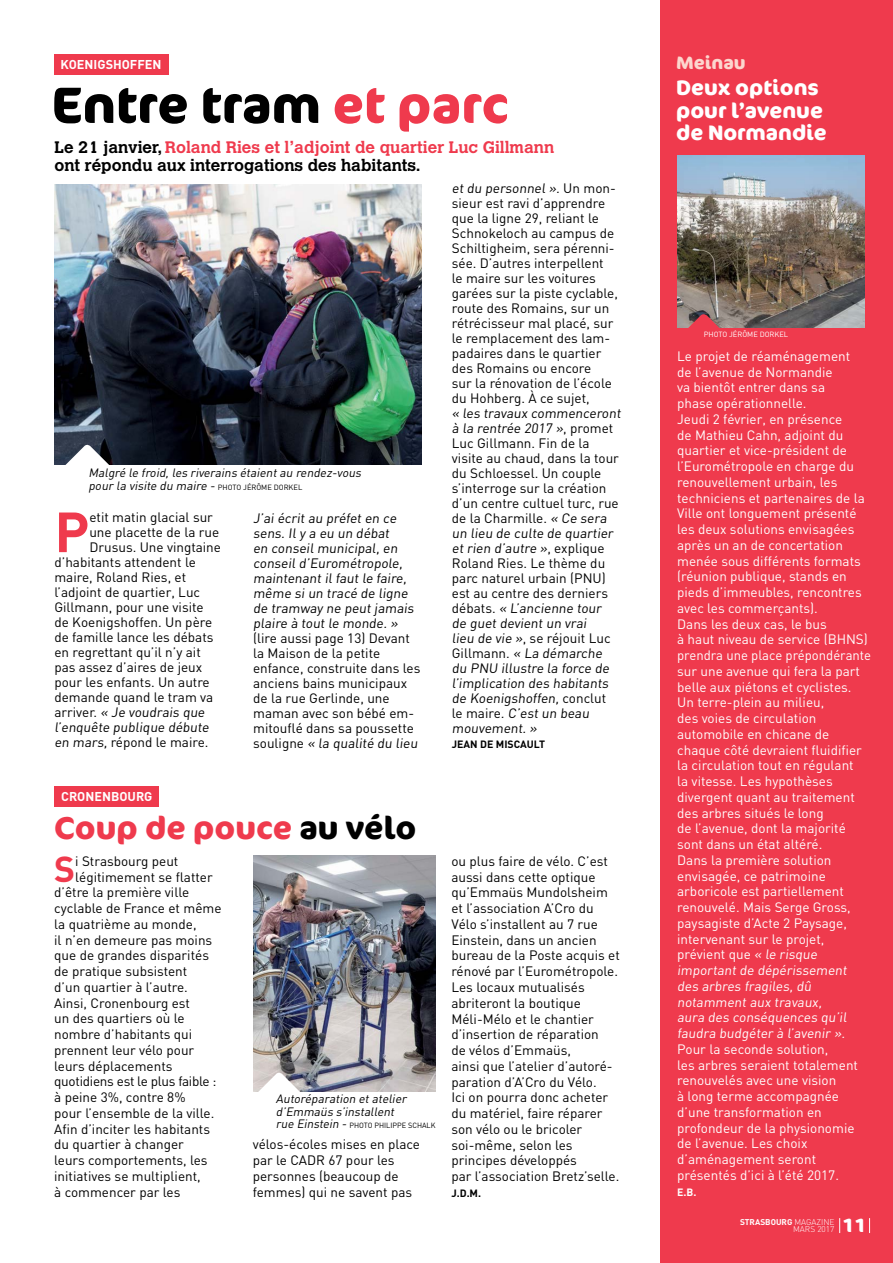
<style>
.page{position:relative;width:893px;height:1263px;background:#fff}
.page>*{position:absolute;margin:0;border:0;box-sizing:border-box;transform-origin:0 0}
.t1{font:700 55.65px "DIN";color:#ef3a4d}
.t2{font:700 51px "Cocon OT";color:#000}
.t3{font:700 35.55px "DIN";color:#ef3a4d}
.t4{font:700 31.5px "Cocon OT";color:#ef3a4d}
.t5{font:700 21px/22.5px "Cocon OT";color:#fff}
.t6{font:700 19.35px "Cocon OT";color:#fff}
.t7{font:700 18px "Cocon OT";color:#fcd6ce}
.t8{font:700 16.5px/18px "Calvert";color:#000}
.t9{font:13.5px/15px "DIN";color:#000}
.t10{font:13.5px/15.8px "DIN";color:#fff}
.t11{font:13.5px "DIN";letter-spacing:-.02em;color:#000}
.t12{font:700 12.6px "DIN";color:#fff}
.t13{font:italic 12px/12.8px "DIN";color:#000}
.t14{font:700 10.5px "DIN";color:#000}
.t15{font:700 10.5px "DIN";color:#fff}
.t16{font:300 8.25px/7.8px "DIN";color:#fff;text-align:right}
.t17{font:7.5px "DIN";color:#000}
.t18{font:7.5px "DIN";color:#fff}
.s1{color:#ef3a4d}
.s2{font-style:normal;font-size:7.5px}
.s3{color:#000}
.s4{font-weight:700}
</style>
<div class="page">
<div style="left:660px;top:0;width:233px;height:1263px;background:#ef3a4d"></div>
<div style="left:54px;top:54px;width:114px;height:21px;background:#ef3a4d"></div>
<svg style="left:839px;top:1218px;width:1px;height:15px"></svg>
<svg style="left:869px;top:1218px;width:1px;height:15px"></svg>
<img style="left:54px;top:184px;width:368px;height:280px">
<svg style="left:60px;top:443px;width:54px;height:22px"></svg>
<div style="left:55px;top:786px;width:104px;height:20px;background:#ef3a4d"></div>
<img style="left:253px;top:856px;width:182px;height:235px">
<svg style="left:253px;top:1071px;width:52px;height:21px"></svg>
<img style="left:677px;top:156px;width:187px;height:172px">
<svg style="left:682px;top:312px;width:44px;height:16px"></svg>
<p class="t12" style="left:61px;top:56px;width:100px">KOENIGSHOFFEN</p>
<h2 class="t2" style="left:51px;top:74px;width:458px">Entre tram <span class="s1">et parc</span></h2>
<p class="t8" style="left:54px;top:138px;width:501px">Le 21 janvier, <span class="s1">Roland Ries et l’adjoint de quartier Luc Gillmann </span>ont répondu aux interrogations des habitants.</p>
<p class="t13" style="left:88px;top:466px;width:277px">Malgré le froid,les riverains étaientau rendez-vous pour la visite du maire - <span class="s2">P hoto</span></p>
<p class="t17" style="left:243px;top:483px;width:37px">jérôme dorkel</p>
<h1 class="t1" style="left:54px;top:496px;width:30px">P</h1>
<p class="t9" style="left:89px;top:509px;width:125px">etit matin glacial sur</p>
<p class="t9" style="left:89px;top:524px;width:131px">une placette de la rue</p>
<p class="t9" style="left:89px;top:539px;width:133px">Drusus. Une vingtaine</p>
<p class="t9" style="left:54px;top:554px;width:143px">d’habitants attendent le</p>
<p class="t9" style="left:54px;top:569px;width:133px">maire, Roland Ries, et</p>
<p class="t9" style="left:54px;top:584px;width:147px">l’adjoint de quartier, Luc</p>
<p class="t9" style="left:54px;top:599px;width:151px">Gillmann, pour une visite</p>
<p class="t9" style="left:54px;top:614px;width:159px">de Koenigshoffen. Un père</p>
<p class="t9" style="left:54px;top:629px;width:161px">de famille lance les débats</p>
<p class="t9" style="left:54px;top:644px;width:148px">en regrettant qu’il n’y ait</p>
<p class="t9" style="left:54px;top:659px;width:149px">pas assez d’aires de jeux</p>
<p class="t9" style="left:54px;top:674px;width:157px">pour les enfants. Un autre</p>
<p class="t9" style="left:54px;top:689px;width:160px">demande quand le tram va</p>
<p class="t9" style="left:54px;top:704px;width:154px">arriver. « Je voudrais que</p>
<p class="t9" style="left:54px;top:719px;width:158px">l’enquête publique débute</p>
<p class="t9" style="left:54px;top:734px;width:156px">en mars, répond le maire.</p>
<p class="t9" style="left:253px;top:510px;width:169px">J’ai écrit au préfet en ce sens. Il y a eu un débat<br>en conseil municipal, en conseil d’Eurométropole, maintenant il faut le faire, même si un tracé de ligne de tramway ne peut jamais plaire à tout le monde. » (lire aussi page 13) Devant la Maison de la petite enfance, construite dans les anciens bains municipaux de la rue Gerlinde, une maman avec son bébé em&shy;mitouflé dans sa poussette souligne « la qualité du lieu</p>
<p class="t9" style="left:452px;top:180px;width:172px">et du personnel ». Un mon&shy;sieur est ravi d’apprendre que la ligne 29, reliant le<br>Schnokeloch au campus de<br>Schiltigheim, sera pérenni&shy;sée. D’autres interpellent<br>le maire sur les voitures garées sur la piste cyclable, route des Romains, sur un rétrécisseur mal placé, sur le remplacement des lam&shy;padaires dans le quartier des Romains ou encore<br>sur la rénovation de l’école du Hohberg. à ce sujet,<br>« les travaux commenceront à la rentrée 2017 », promet<br>Luc Gillmann. Fin de la visite au chaud, dans la tour du Schloessel. Un couple s’interroge sur la création d’un centre cultuel turc, rue de la Charmille. « Ce sera un lieu de culte de quartier et rien d’autre », explique<br>Roland Ries. Le thème du parc naturel urbain (PNU) est au centre des derniers débats. « L’ancienne tour de guet devient un vrai<br>lieu de vie », se réjouit Luc<br>Gillmann. « La démarche du PNU illustre la force de l’implication des habitants de Koenigshoffen, conclut<br>le maire. C’est un beau mouvement. »</p>
<p class="t14" style="left:452px;top:737px;width:95px">JEAN DE MISCAULT</p>
<p class="t12" style="left:61px;top:788px;width:93px">CRON EN BOURG</p>
<h3 class="t4" style="left:54px;top:809px;width:363px">Coup de pouce <span class="s3">au vélo</span></h3>
<h3 class="t3" style="left:54px;top:845px;width:23px">S</h3>
<p class="t9" style="left:75px;top:853px;width:105px">i Strasbourg peut</p>
<p class="t9" style="left:75px;top:869px;width:139px">légitimement se flatter</p>
<p class="t9" style="left:54px;top:885px;width:136px">d’être la première ville</p>
<p class="t9" style="left:54px;top:900px;width:169px">cyclable de France et même</p>
<p class="t9" style="left:54px;top:916px;width:144px">la quatrième au monde,</p>
<p class="t9" style="left:54px;top:932px;width:160px">il n’en demeure pas moins</p>
<p class="t9" style="left:54px;top:948px;width:156px">que de grandes disparités</p>
<p class="t9" style="left:54px;top:963px;width:135px">de pratique subsistent</p>
<p class="t9" style="left:54px;top:979px;width:135px">d’un quartier à l’autre.</p>
<p class="t9" style="left:54px;top:995px;width:137px">Ainsi, Cronenbourg est</p>
<p class="t9" style="left:54px;top:1011px;width:132px">un des quartiers où le</p>
<p class="t9" style="left:54px;top:1026px;width:140px">nombre d’habitants qui</p>
<p class="t9" style="left:54px;top:1042px;width:142px">prennent leur vélo pour</p>
<p class="t9" style="left:54px;top:1058px;width:120px">leurs déplacements</p>
<p class="t11" style="left:54px;top:1073px;width:164px">quotidiens est le plus faible :</p>
<p class="t9" style="left:54px;top:1089px;width:133px">à peine 3%, contre 8%</p>
<p class="t9" style="left:54px;top:1105px;width:162px">pour l’ensemble de la ville.</p>
<p class="t9" style="left:54px;top:1121px;width:157px">Afin d’inciter les habitants</p>
<p class="t9" style="left:54px;top:1137px;width:131px">du quartier à changer</p>
<p class="t9" style="left:54px;top:1152px;width:155px">leurs comportements, les</p>
<p class="t9" style="left:54px;top:1168px;width:148px">initiatives se multiplient,</p>
<p class="t9" style="left:54px;top:1184px;width:128px">à commencer par les</p>
<p class="t13" style="left:276px;top:1092px;width:134px">Autoréparation etatelier d’Emmaüs s’installent rue Einstein - <span class="s2">P hoto</span></p>
<p class="t17" style="left:374px;top:1121px;width:5px">philippe</p>
<p class="t17" style="left:408px;top:1121px;width:6px">schalk</p>
<p class="t9" style="left:253px;top:1136px;width:169px;line-height:15.8px">vélos-écoles mises en place par le CADR 67 pour les personnes (beaucoup de femmes) qui ne savent pas</p>
<p class="t9" style="left:451px;top:853px;width:170px;line-height:15.8px">ou plus faire de vélo. C’est aussi dans cette optique qu’Emmaüs Mundolsheim et l’association A’Cro du<br>Vélo s’installent au 7 rue<br>Einstein, dans un ancien bureau de la Poste acquis et rénové par l’Eurométropole.<br>Les locaux mutualisés abriteront la boutique<br>Méli-Mélo et le chantier d’insertion de réparation<br>de vélos d’Emmaüs,<br>ainsi que l’atelier d’autoré&shy;paration d’A’Cro du Vélo.<br>Ici on pourra donc acheter du matériel, faire réparer son vélo ou le bricoler soi-même, selon les principes développés<br>par l’association Bretz’selle.</p>
<p class="t14" style="left:451px;top:1186px;width:31px">J.D.M.</p>
<h3 class="t7" style="left:676px;top:52px;width:71px">Meinau</h3>
<h3 class="t5" style="left:676px;top:77px;width:152px">Deux options pour l’avenue de Normandie</h3>
<p class="t18" style="left:704px;top:330px;width:62px">PHOTO j érôme dorkel</p>
<p class="t10" style="left:677px;top:348px;width:195px">Le projet de réaménagement<br>de l’avenue de Normandie<br>va bientôt entrer dans sa<br>phase opérationnelle.<br>Jeudi 2 février, en présence<br>de Mathieu Cahn, adjoint du quartier et vice-président de l’Eurométropole en charge du renouvellement urbain, les techniciens et partenaires de la<br>Ville ont longuement présenté les deux solutions envisagées après un an de concertation menée sous différents formats (réunion publique, stands en pieds d’immeubles, rencontres avec les commerçants).<br>Dans les deux cas, le bus<br>à haut niveau de service (BHNS) prendra une place prépondérante sur une avenue qui fera la part belle aux piétons et cyclistes.<br>Un terre-plein au milieu,<br>des voies de circulation automobile en chicane de chaque côté devraient fluidifier la circulation tout en régulant<br>la vitesse. Les hypothèses divergent quant au traitement des arbres situés le long<br>de l’avenue, dont la majorité sont dans un état altéré.<br>Dans la première solution envisagée, ce patrimoine arboricole est partiellement renouvelé. Mais Serge Gross, paysagiste d’Acte 2 Paysage, intervenant sur le projet, prévient que « le risque important de dépérissement des arbres fragiles, dû notamment aux travaux,<br>aura des conséquences qu’il faudra budgéter à l’avenir ».<br>Pour la seconde solution,<br>les arbres seraient totalement renouvelés avec une vision<br>à long terme accompagnée d’une transformation en profondeur de la physionomie de l’avenue. Les choix d’aménagement seront présentés d’ici à l’été 2017.</p>
<p class="t15" style="left:677px;top:1185px;width:21px">E.B.</p>
<p class="t16" style="left:740px;top:1218px;width:96px"><span class="s4">STRASBOURG</span> MAGAZINE<br>MARS 2017</p>
<h3 class="t6" style="left:843px;top:1214px;width:25px">11</h3>
</div>
